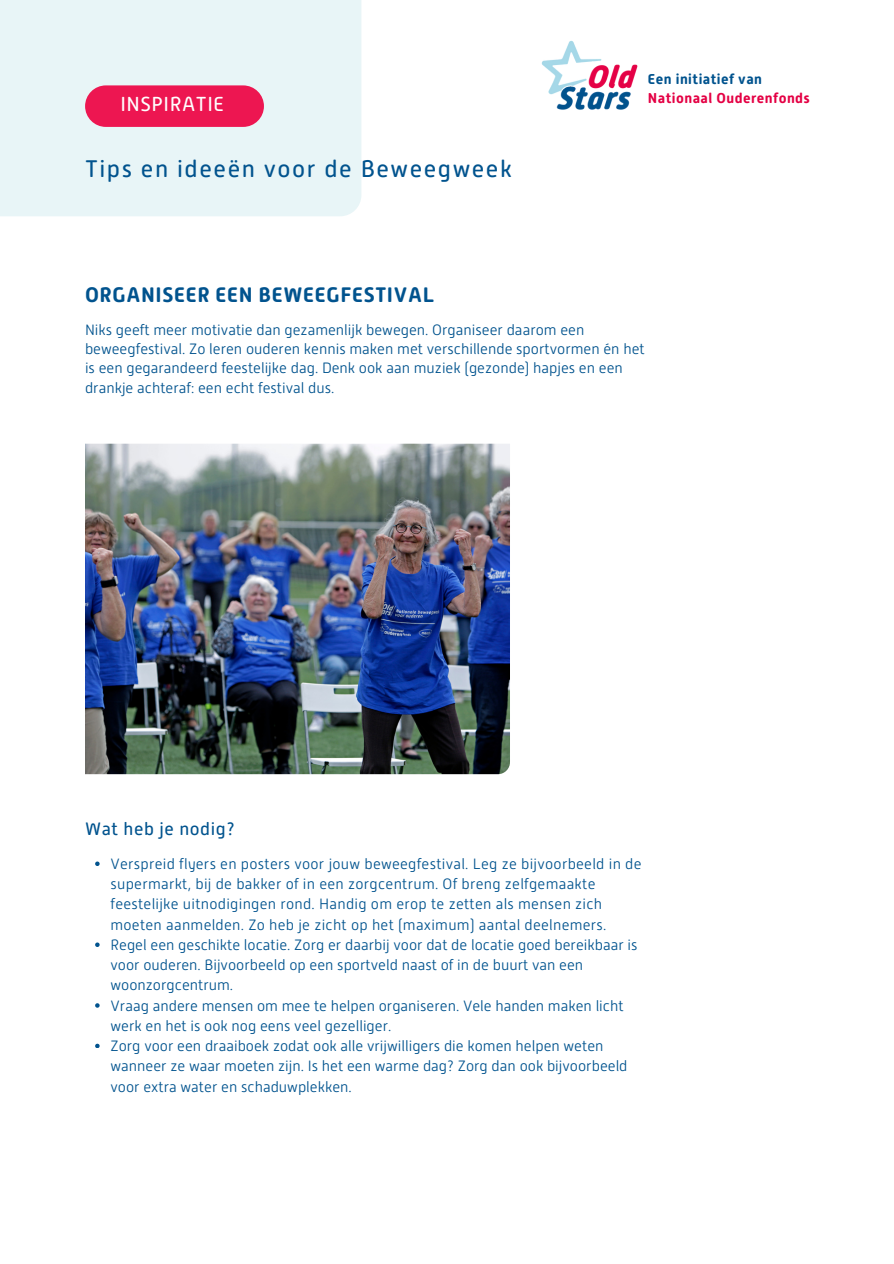
<style>
.page{position:relative;width:894px;height:1264px;background:#fff}
.page>*{position:absolute;margin:0;border:0;box-sizing:border-box;transform-origin:0 0}
.t1{font:24px "Alwyn New Rounded";letter-spacing:.065em;color:#01538e}
.t2{font:700 21px "Alwyn New Rounded";letter-spacing:.03em;color:#01538e}
.t3{font:20.25px "Alwyn New Rounded";letter-spacing:.025em;color:#fff}
.t4{font:18px "Alwyn New Rounded";letter-spacing:.03em;color:#01538e}
.t5{font:300 15px/20.2px "Alwyn New Rounded";color:#01538e}
.t6{font:700 14.25px "Alwyn New Rounded";letter-spacing:.035em;color:#e40044}
.t7{font:700 14.25px "Alwyn New Rounded";letter-spacing:.035em;color:#01538e}
</style>
<div class="page">
<div style="left:0;top:0;width:369px;height:223px;background:#e8f5f7"></div>
<svg style="left:85px;top:85px;width:179px;height:42px;background:#ec235b"></svg>
<img style="left:85px;top:443px;width:425px;height:331px">
<svg style="left:95px;top:861px;width:5px;height:5px"></svg>
<svg style="left:95px;top:942px;width:5px;height:5px"></svg>
<svg style="left:95px;top:1003px;width:5px;height:4px"></svg>
<svg style="left:95px;top:1043px;width:5px;height:5px"></svg>
<img style="left:541px;top:40px;width:97px;height:70px">
<h3 class="t3" style="left:120px;top:92px;width:105px">INSPIRATIE</h3>
<h1 class="t1" style="left:85px;top:155px;width:428px">Tips en ideeën voor de Beweegweek</h1>
<h2 class="t2" style="left:85px;top:282px;width:350px">ORGANISEER EEN BEWEEGFESTIVAL</h2>
<p class="t7" style="left:647px;top:70px;width:116px">Een initiatief van</p>
<p class="t6" style="left:647px;top:90px;width:164px">Nationaal Ouderenfonds</p>
<p class="t5" style="left:85px;top:320px;width:561px;line-height:19.2px">Niks geeft meer motivatie dan gezamenlijk bewegen. Organiseer daarom een beweegfestival. Zo leren ouderen kennis maken met verschillende sportvormen én het is een gegarandeerd feestelijke dag. Denk ook aan muziek (gezonde) hapjes en een drankje achteraf: een echt festival dus.</p>
<p class="t4" style="left:85px;top:818px;width:151px">Wat heb je nodig?</p>
<p class="t5" style="left:110px;top:853px;width:532px">Verspreid flyers en posters voor jouw beweegfestival. Leg ze bijvoorbeeld in de supermarkt, bij de bakker of in een zorgcentrum. Of breng zelfgemaakte feestelijke uitnodigingen rond. Handig om erop te zetten als mensen zich moeten aanmelden. Zo heb je zicht op het (maximum) aantal deelnemers.<br>Regel een geschikte locatie. Zorg er daarbij voor dat de locatie goed bereikbaar is voor ouderen. Bijvoorbeeld op een sportveld naast of in de buurt van een woonzorgcentrum.<br>Vraag andere mensen om mee te helpen organiseren. Vele handen maken licht werk en het is ook nog eens veel gezelliger.<br>Zorg voor een draaiboek zodat ook alle vrijwilligers die komen helpen weten wanneer ze waar moeten zijn. Is het een warme dag? Zorg dan ook bijvoorbeeld voor extra water en schaduwplekken.</p>
</div>
